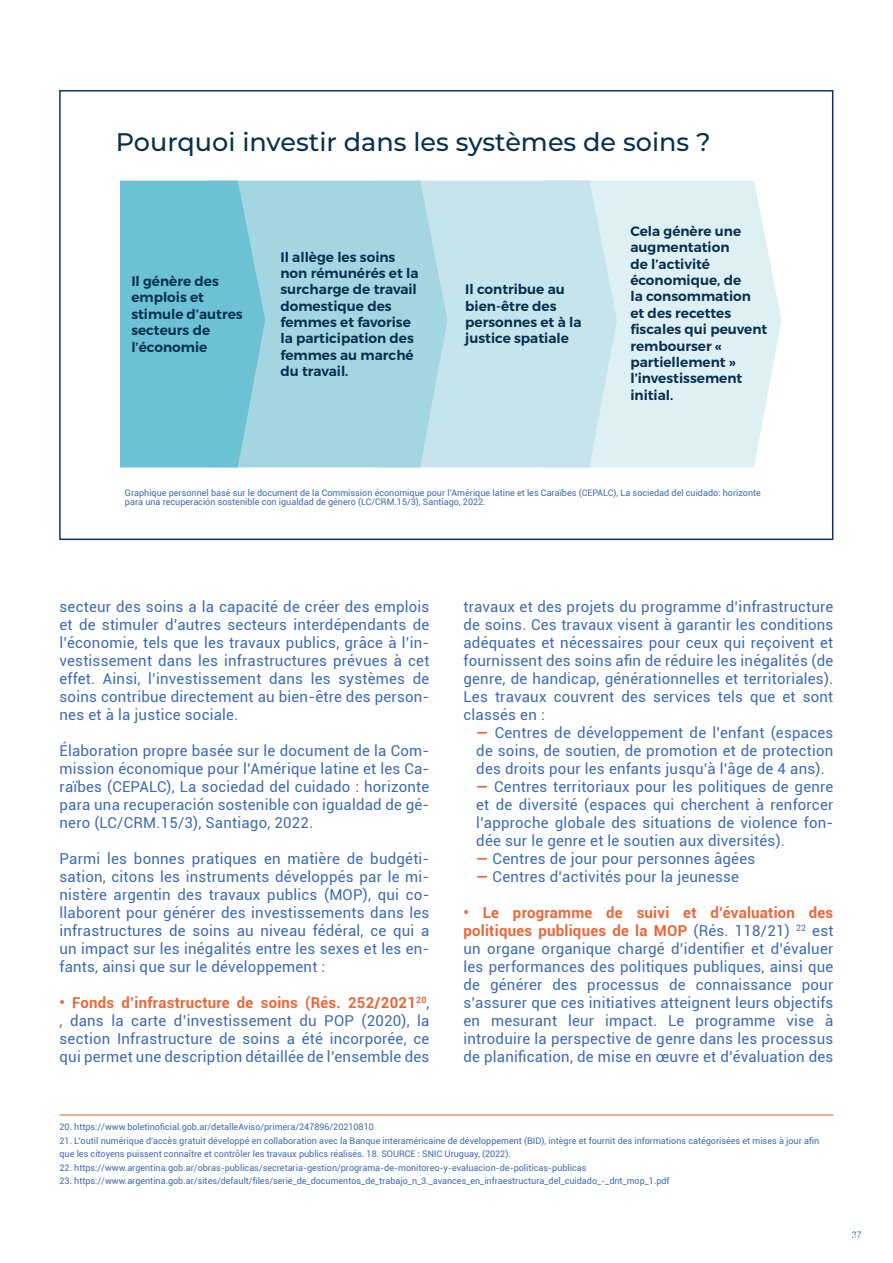
<style>
.page{position:relative;width:893px;height:1263px;background:#fff}
.page>*{position:absolute;margin:0;border:0;box-sizing:border-box;transform-origin:0 0}
.t1{font:500 25.5px "Montserrat";color:#07314f}
.t2{font:15px/18px "Roboto";letter-spacing:.015em;color:#3e6bb3;text-align:justify}
.t3{font:600 13.65px/16.4px "Montserrat";color:#07314f}
.t4{font:9px/9px "Roboto";color:#3e6bb3}
.s1{font-weight:700;color:#ec6739}
.s2{color:#fff}
</style>
<div class="page">
<svg style="left:617px;top:181px;width:164px;height:286px;fill:#dff0f4"></svg>
<svg style="left:447px;top:181px;width:170px;height:286px;fill:#c5e4ec"></svg>
<div style="left:59px;top:90px;width:774px;height:450px;border:2px solid #122e79"></div>
<hr style="left:60px;top:1114px;width:773px;height:1px;background:#ef5123">
<div style="left:265px;top:181px;width:182px;height:286px;background:#a4d6e2"></div>
<svg style="left:120px;top:181px;width:145px;height:286px"></svg>
<h1 class="t1" style="left:116px;top:124px;width:596px">Pourquoi investir dans les systèmes de soins ?</h1>
<p class="t3" style="left:131px;top:273px;width:113px">Il génère des emplois et stimule d’autres secteurs de l’économie</p>
<p class="t3" style="left:280px;top:249px;width:140px">Il allège les soins non rémunérés et la surcharge de travail domestique des femmes et favorise la participation des femmes au marché du travail.</p>
<p class="t3" style="left:465px;top:281px;width:118px">Il contribue au bien-être des personnes et à la justice spatiale</p>
<p class="t3" style="left:630px;top:223px;width:138px">Cela génère une augmentation<br>de l’activité économique, de<br>la consommation et des recettes fiscales qui peuvent rembourser « partiellement » l’investissement initial.</p>
<p class="t4" style="left:125px;top:488px;width:637px">Graphique personnel basé sur le document de la Commission économique pour l’Amérique latine et les Caraïbes (CEPALC), La sociedad del cuidado: horizonte para una recuperación sostenible con igualdad de género (LC/CRM.15/3), Santiago, 2022.</p>
<p class="t2" style="left:60px;top:597px;width:371px">secteur des soins a la capacité de créer des emplois et de stimuler d’autres secteurs interdépendants de l’économie, tels que les travaux publics, grâce à l’in&shy;vestissement dans les infrastructures prévues à cet effet. Ainsi, l’investissement dans les systèmes de soins contribue directement au bien-être des person&shy;nes et à la justice sociale.</p>
<p class="t2" style="left:60px;top:741px;width:371px">Élaboration propre basée sur le document de la Com&shy;mission économique pour l’Amérique latine et les Ca&shy;raïbes (CEPALC), La sociedad del cuidado : horizonte para una recuperación sostenible con igualdad de gé&shy;nero (LC/CRM.15/3), Santiago, 2022.</p>
<p class="t2" style="left:60px;top:849px;width:371px">Parmi les bonnes pratiques en matière de budgéti&shy;sation, citons les instruments développés par le mi&shy;nistère argentin des travaux publics (MOP), qui co&shy;llaborent pour générer des investissements dans les infrastructures de soins au niveau fédéral, ce qui a un impact sur les inégalités entre les sexes et les en&shy;fants, ainsi que sur le développement :</p>
<p class="t2" style="left:60px;top:993px;width:371px"><span class="s1">• Fonds d’infrastructure de soins (Rés. 252/2021</span><sup>20</sup>, , dans la carte d’investissement du POP (2020), la section Infrastructure de soins a été incorporée, ce qui permet une description détaillée de l’ensemble des</p>
<p class="t2" style="left:463px;top:597px;width:371px">travaux et des projets du programme d’infrastructure de soins. Ces travaux visent à garantir les conditions adéquates et nécessaires pour ceux qui reçoivent et fournissent des soins afin de réduire les inégalités (de genre, de handicap, générationnelles et territoriales).<br>Les travaux couvrent des services tels que et sont classés en :</p>
<p class="t2" style="left:476px;top:723px;width:359px"><span class="s1">—</span> Centres de développement de l’enfant (espaces de soins, de soutien, de promotion et de protection des droits pour les enfants jusqu’à l’âge de 4 ans).</p>
<p class="t2" style="left:476px;top:777px;width:359px"><span class="s1">—</span> Centres territoriaux pour les politiques de genre et de diversité (espaces qui cherchent à renforcer l’approche globale des situations de violence fon&shy;dée sur le genre et le soutien aux diversités).</p>
<p class="t2" style="left:476px;top:849px;width:281px"><span class="s1">—</span> Centres de jour pour personnes âgées</p>
<p class="t2" style="left:476px;top:867px;width:264px"><span class="s1">—</span> Centres d’activités pour la jeunesse</p>
<p class="t2" style="left:463px;top:903px;width:371px"><span class="s1">• Le programme de suivi et d’évaluation des politiques publiques de la MOP</span> (Rés. 118/21) <sup>22</sup> est un organe organique chargé d’identifier et d’évaluer les performances des politiques publiques, ainsi que de générer des processus de connaissance pour s’assurer que ces initiatives atteignent leurs objectifs en mesurant leur impact. Le programme vise à introduire la perspective de genre dans les processus de planification, de mise en œuvre et d’évaluation des</p>
<p class="t4" style="left:60px;top:1122px;width:316px">20. https://www.boletinoficial.gob.ar/detalleAviso/primera/247896/20210810</p>
<p class="t4" style="left:60px;top:1133px;width:761px;line-height:13.5px">21. L’outil numérique d’accès gratuit développé en collaboration avec la Banque interaméricaine de développement (BID), intègre et fournit des informations catégorisées et mises à jour afin que les citoyens puissent connaître et contrôler les travaux publics réalisés. 18. SOURCE : SNIC Uruguay, (2022).</p>
<p class="t4" style="left:60px;top:1163px;width:528px">22. https://www.argentina.gob.ar/obras-publicas/secretaria-gestion/programa-de-monitoreo-y-evaluacion-de-politicas-publicas</p>
<p class="t4" style="left:60px;top:1176px;width:612px">23. https://www.argentina.gob.ar/sites/default/files/serie_de_documentos_de_trabajo_n_3._avances_en_infraestructura_del_cuidado_-_dnt_mop_1.pdf</p>
<p class="t4" style="left:852px;top:1230px;width:12px">37<span class="s2">37</span></p>
</div>
